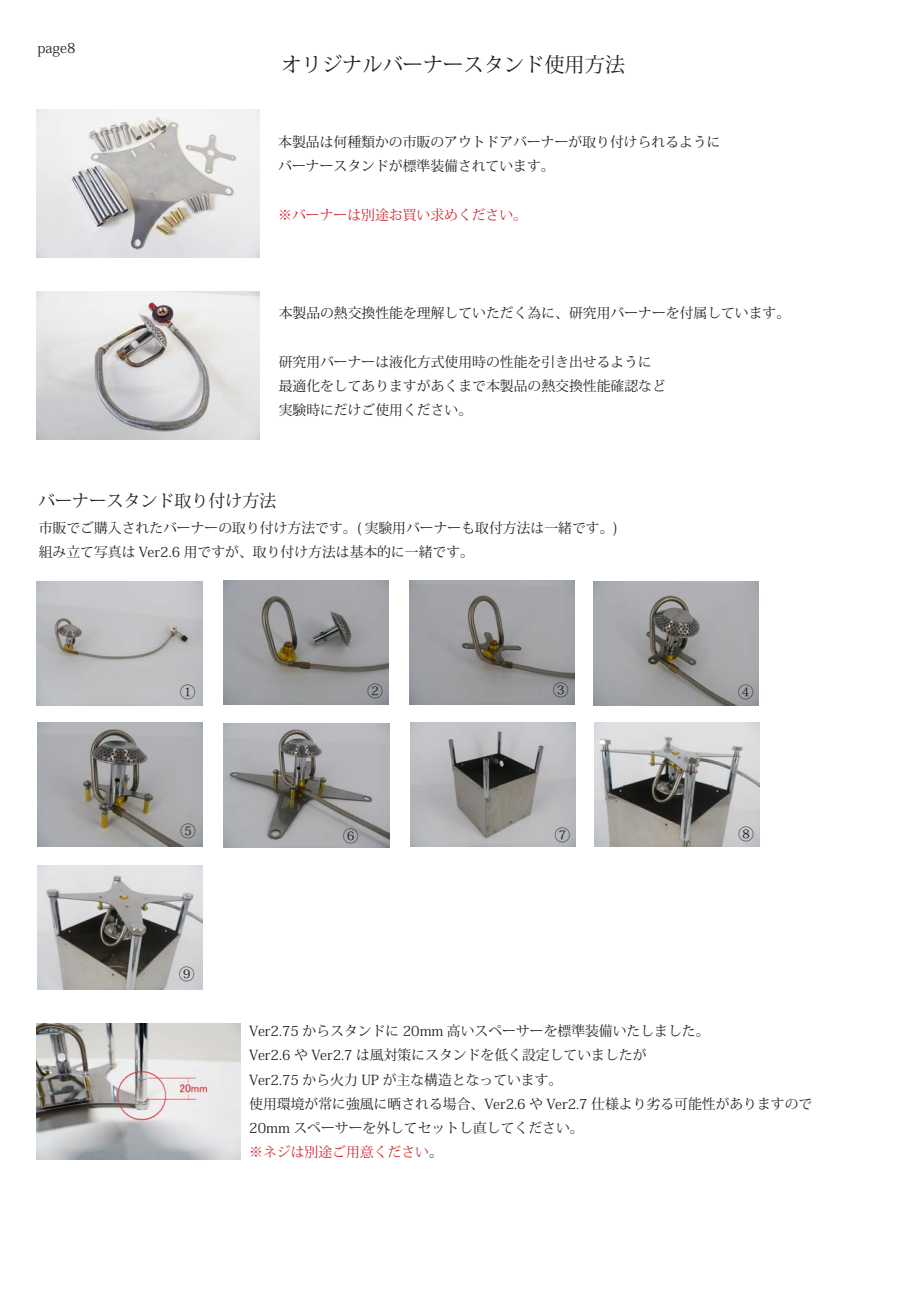
<style>
.page{position:relative;width:919px;height:1289px;background:#fff}
.page>*{position:absolute;margin:0;border:0;box-sizing:border-box;transform-origin:0 0}
.t1{font:20.25px "Koz Min Pro";color:#231f20}
.t2{font:16.95px "Koz Min Pro";color:#231f20}
.t3{font:15.9px "Koz Min Pro";color:#231f20}
.t4{font:13.8px/24.2px "Koz Min Pro";color:#231f20}
.t5{font:13.8px "Koz Min Pro";color:#d1232a}
.s1{color:#d1232a}
</style>
<div class="page">
<img style="left:37px;top:581px;width:165px;height:124px">
<img style="left:223px;top:581px;width:165px;height:124px">
<img style="left:409px;top:581px;width:165px;height:124px">
<img style="left:593px;top:581px;width:165px;height:124px">
<img style="left:37px;top:723px;width:166px;height:124px">
<img style="left:224px;top:723px;width:165px;height:124px">
<img style="left:410px;top:723px;width:166px;height:124px">
<img style="left:594px;top:723px;width:165px;height:124px">
<img style="left:37px;top:865px;width:166px;height:124px">
<img style="left:37px;top:1023px;width:204px;height:136px">
<img style="left:37px;top:109px;width:222px;height:149px">
<img style="left:37px;top:291px;width:222px;height:148px">
<p class="t4" style="left:37px;top:36px;width:40px">page8</p>
<p class="t1" style="left:281px;top:50px;width:345px">オリジナルバーナースタンド使用方法</p>
<p class="t4" style="left:278px;top:129px;width:444px">本製品は何種類かの市販のアウトドアバーナーが取り付けられるようにバーナースタンドが標準装備されています。</p>
<p class="t5" style="left:278px;top:205px;width:250px">※バーナーは別途お買い求めください。</p>
<p class="t4" style="left:279px;top:301px;width:513px">本製品の熱交換性能を理解していただく為に、研究用バーナーを付属しています。</p>
<p class="t4" style="left:279px;top:349px;width:388px">研究用バーナーは液化方式使用時の性能を引き出せるように最適化をしてありますがあくまで本製品の熱交換性能確認など実験時にだけご使用ください。</p>
<p class="t2" style="left:38px;top:489px;width:240px">バーナースタンド取り付け方法</p>
<p class="t4" style="left:39px;top:515px;width:580px">市販でご購入されたバーナーの取り付け方法です。( 実験用バーナーも取付方法は一緒です。)組み立て写真は Ver2.6 用ですが、取り付け方法は基本的に一緒です。</p>
<p class="t3" style="left:180px;top:680px;width:17px">①</p>
<p class="t3" style="left:367px;top:680px;width:17px">②</p>
<p class="t3" style="left:553px;top:679px;width:17px">③</p>
<p class="t3" style="left:737px;top:680px;width:17px">④</p>
<p class="t3" style="left:180px;top:819px;width:17px">⑤</p>
<p class="t3" style="left:343px;top:825px;width:17px">⑥</p>
<p class="t3" style="left:554px;top:823px;width:17px">⑦</p>
<p class="t3" style="left:738px;top:822px;width:17px">⑧</p>
<p class="t3" style="left:179px;top:962px;width:17px">⑨</p>
<p class="t4" style="left:249px;top:1018px;width:564px">Ver2.75 からスタンドに 20mm 高いスペーサーを標準装備いたしました。<br>Ver2.6 や Ver2.7 は風対策にスタンドを低く設定していましたが<br>Ver2.75 から火力 UP が主な構造となっています。<br>使用環境が常に強風に晒される場合、Ver2.6 や Ver2.7 仕様より劣る可能性がありますので20mm スペーサーを外してセットし直してください。<br><span class="s1">※ネジは別途ご用意ください</span>。</p>
</div>
